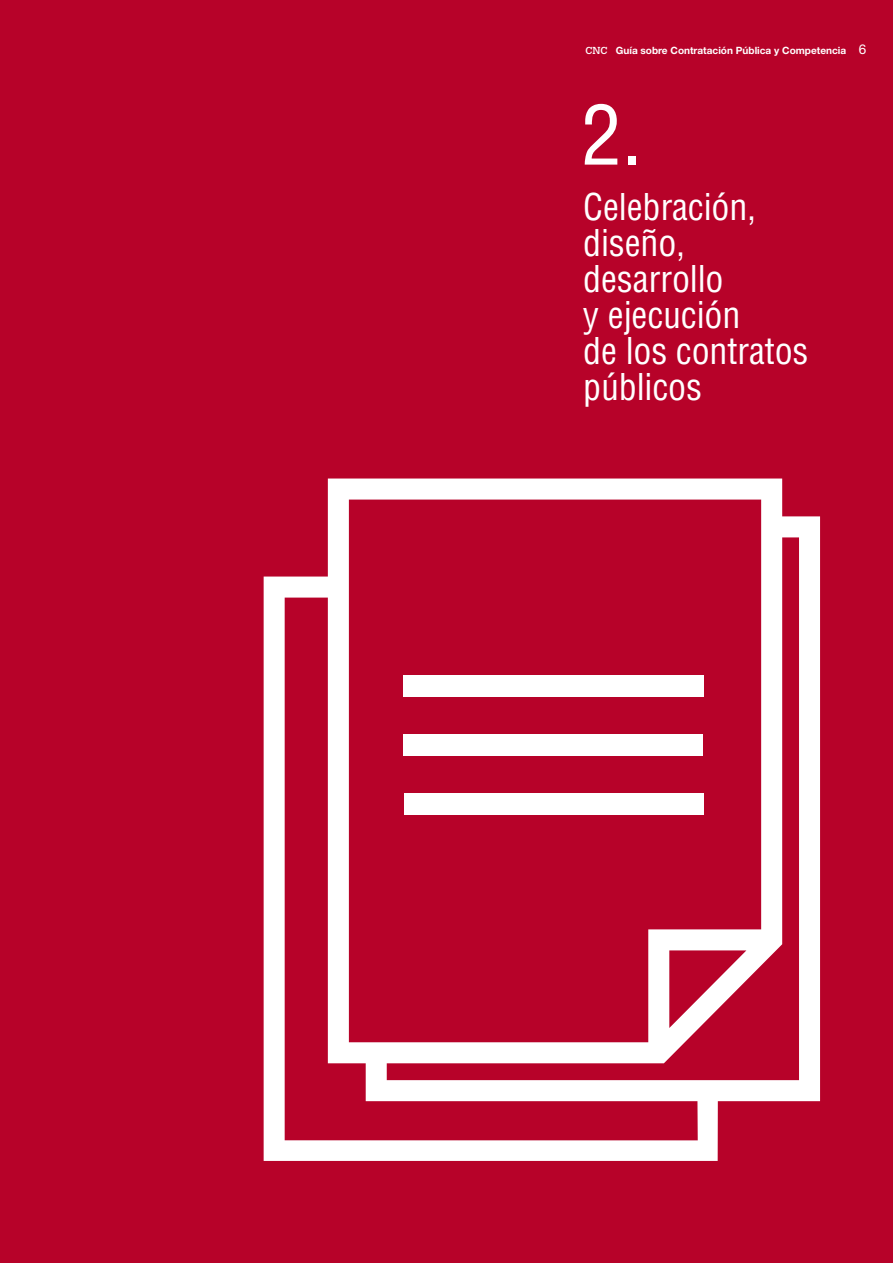
<style>
.page{position:relative;width:893px;height:1263px;background:#b70229}
.page>*{position:absolute;margin:0;border:0;box-sizing:border-box;transform-origin:0 0}
.t1{font:condensed 81px "Helvetica";color:#fff}
.t2{font:condensed 36px/36px "Helvetica";letter-spacing:-.005em;color:#fff}
.t3{font:700 10.05px "Helvetica Neue";color:#fff}
.s1{font-family:"Calvert MT Std";font-weight:400}
.s2{font-weight:400;font-size:13.5px}
</style>
<div class="page">
<svg style="left:264px;top:576px;width:64px;height:473px"></svg>
<svg style="left:263px;top:1049px;width:532px;height:112px"></svg>
<svg style="left:328px;top:478px;width:492px;height:623px"></svg>
<div style="left:404px;top:675px;width:265px;height:21px;background:#fff"></div>
<div style="left:640px;top:675px;width:63px;height:21px;background:#fff"></div>
<div style="left:404px;top:793px;width:261px;height:21px;background:#fff"></div>
<div style="left:640px;top:793px;width:63px;height:21px;background:#fff"></div>
<div style="left:404px;top:734px;width:254px;height:21px;background:#fff"></div>
<div style="left:639px;top:734px;width:63px;height:21px;background:#fff"></div>
<p class="t3" style="left:585px;top:44px;width:283px"><span class="s1">CNC</span> Guía sobre Contratación Pública y Competencia <span class="s2">6</span></p>
<h1 class="t1" style="left:581px;top:84px;width:62px">2.</h1>
<p class="t2" style="left:583px;top:189px;width:227px">Celebración, diseño, desarrollo<br>y ejecución<br>de los contratos públicos</p>
</div>
